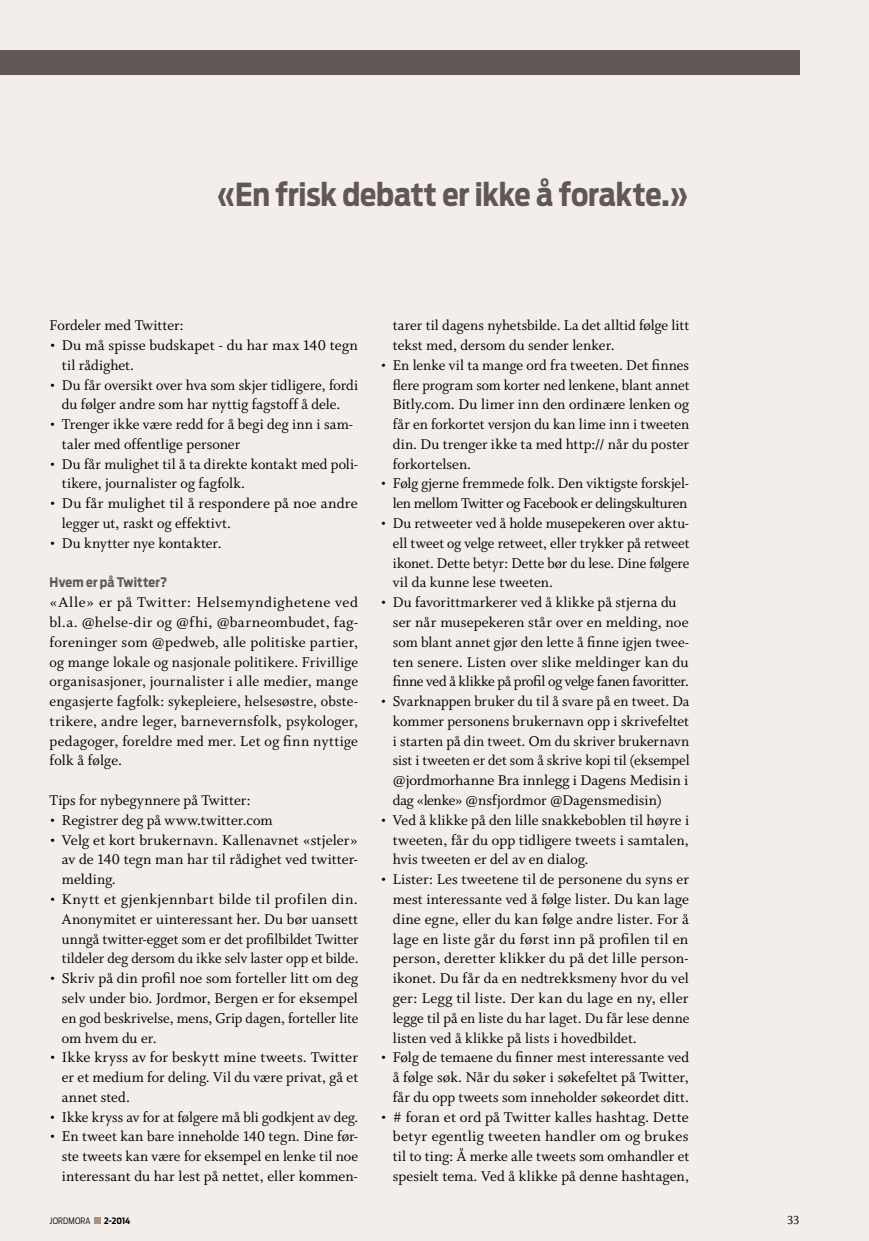
<style>
.page{position:relative;width:869px;height:1241px;background:#fff}
.page>*{position:absolute;margin:0;border:0;box-sizing:border-box;transform-origin:0 0}
.t1{font:700 31.5px "Antenna Cond";letter-spacing:-.005em;color:#615856}
.t2{font:15.75px/19.8px "Whitman Roman LF";color:#000;text-align:justify}
.t3{font:700 13.12px "Antenna Cond";letter-spacing:.015em;color:#615856}
.t4{font:13.12px "Whitman Roman LF";color:#000}
.t5{font:300 8.75px "Antenna Cond";letter-spacing:.015em;color:#000}
.t6{font:700 8.75px "Antenna Cond";color:#000}
</style>
<div class="page">
<div style="left:0;top:0;width:868px;height:1240px;background:#f3eee9"></div>
<div style="left:0;top:50px;width:799px;height:24px;background:#615856"></div>
<div style="left:94px;top:1216px;width:6px;height:7px;background:#a8917d"></div>
<h1 class="t1" style="left:216px;top:176px;width:474px">«En frisk debatt er ikke å forakte.»</h1>
<p class="t2" style="left:50px;top:316px;width:136px">Fordeler med Twitter:</p>
<p class="t2" style="left:62px;top:335px;width:297px;text-indent:-12px">• Du må spisse budskapet - du har max 140 tegn til rådighet.</p>
<p class="t2" style="left:50px;top:375px;width:310px;text-align:center">• Du får oversikt over hva som skjer tidligere, fordi du følger andre som har nyttig fagstoff å dele.</p>
<p class="t2" style="left:62px;top:414px;width:292px;text-indent:-12px">• Trenger ikke være redd for å begi deg inn i sam&shy;taler med offentlige personer</p>
<p class="t2" style="left:62px;top:454px;width:298px;text-indent:-12px">• Du får mulighet til å ta direkte kontakt med poli&shy;tikere, journalister og fagfolk.</p>
<p class="t2" style="left:62px;top:494px;width:297px;text-indent:-12px">• Du får mulighet til å respondere på noe andre legger ut, raskt og effektivt.</p>
<p class="t2" style="left:50px;top:533px;width:173px">• Du knytter nye kontakter.</p>
<p class="t3" style="left:50px;top:574px;width:119px">Hvem er på Twitter?</p>
<p class="t2" style="left:50px;top:592px;width:310px">«Alle» er på Twitter: Helsemyndighetene ved bl.a. @helse-dir og @fhi, @barneombudet, fag&shy;foreninger som @pedweb, alle politiske partier, og mange lokale og nasjonale politikere. Frivillige organisasjoner, journalister i alle medier, mange engasjerte fagfolk: sykepleiere, helsesøstre, obste&shy;trikere, andre leger, barnevernsfolk, psykologer, pedagoger, foreldre med mer. Let og finn nyttige folk å følge.</p>
<p class="t2" style="left:50px;top:790px;width:202px">Tips for nybegynnere på Twitter:</p>
<p class="t2" style="left:50px;top:810px;width:224px">• Registrer deg på www.twitter.com</p>
<p class="t2" style="left:62px;top:830px;width:297px;text-indent:-12px">• Velg et kort brukernavn. Kallenavnet «stjeler» av de 140 tegn man har til rådighet ved twitter&shy;melding.</p>
<p class="t2" style="left:62px;top:889px;width:298px;text-indent:-12px">• Knytt et gjenkjennbart bilde til profilen din.<br>Anonymitet er uinteressant her. Du bør uansett unngå twitter-egget som er det profilbildet Twitter tildeler deg dersom du ikke selv laster opp et bilde.</p>
<p class="t2" style="left:62px;top:968px;width:298px;text-indent:-12px">• Skriv på din profil noe som forteller litt om deg selv under bio. Jordmor, Bergen er for eksempel en god beskrivelse, mens, Grip dagen, forteller lite om hvem du er.</p>
<p class="t2" style="left:62px;top:1047px;width:298px;text-indent:-12px">• Ikke kryss av for beskytt mine tweets. Twitter er et medium for deling. Vil du være privat, gå et annet sted.</p>
<p class="t2" style="left:50px;top:1107px;width:310px">• Ikke kryss av for at følgere må bli godkjent av deg.</p>
<p class="t2" style="left:62px;top:1126px;width:298px;text-indent:-12px">• En tweet kan bare inneholde 140 tegn. Dine før&shy;ste tweets kan være for eksempel en lenke til noe interessant du har lest på nettet, eller kommen-</p>
<p class="t2" style="left:392px;top:316px;width:298px">tarer til dagens nyhetsbilde. La det alltid følge litt tekst med, dersom du sender lenker.</p>
<p class="t2" style="left:392px;top:355px;width:298px;text-indent:-12px">• En lenke vil ta mange ord fra tweeten. Det finnes flere program som korter ned lenkene, blant annet Bitly.com. Du limer inn den ordinære lenken og får en forkortet versjon du kan lime inn i tweeten din. Du trenger ikke ta med http:// når du poster forkortelsen.</p>
<p class="t2" style="left:380px;top:474px;width:310px;text-align:right">• Følg gjerne fremmede folk. Den viktigste forskjel&shy;len mellom Twitter og Facebook er delingskulturen</p>
<p class="t2" style="left:392px;top:513px;width:298px;text-indent:-12px">• Du retweeter ved å holde musepekeren over aktu&shy;ell tweet og velge retweet, eller trykker på retweet ikonet. Dette betyr: Dette bør du lese. Dine følgere vil da kunne lese tweeten.</p>
<p class="t2" style="left:392px;top:592px;width:298px;text-align:left;text-indent:-12px">• Du favorittmarkerer ved å klikke på stjerna du ser når musepekeren står over en melding, noe som blant annet gjør den lette å finne igjen twee&shy;ten senere. Listen over slike meldinger kan du finne ved å klikke på profil og velge fanen favoritter.</p>
<p class="t2" style="left:392px;top:691px;width:298px;text-indent:-12px">• Svarknappen bruker du til å svare på en tweet. Da kommer personens brukernavn opp i skrivefeltet i starten på din tweet. Om du skriver brukernavn sist i tweeten er det som å skrive kopi til (eksempel @jordmorhanne Bra innlegg i Dagens Medisin i dag «lenke» @nsfjordmor @Dagensmedisin)</p>
<p class="t2" style="left:392px;top:810px;width:298px;text-indent:-12px">• Ved å klikke på den lille snakkeboblen til høyre i tweeten, får du opp tidligere tweets i samtalen, hvis tweeten er del av en dialog.</p>
<p class="t2" style="left:392px;top:869px;width:298px;text-indent:-12px">• Lister: Les tweetene til de personene du syns er mest interessante ved å følge lister. Du kan lage dine egne, eller du kan følge andre lister. For å lage en liste går du først inn på profilen til en person, deretter klikker du på det lille person&shy;ikonet. Du får da en nedtrekksmeny hvor du vel ger: Legg til liste. Der kan du lage en ny, eller legge til på en liste du har laget. Du får lese denne listen ved å klikke på lists i hovedbildet.</p>
<p class="t2" style="left:392px;top:1047px;width:298px;text-indent:-12px">• Følg de temaene du finner mest interessante ved å følge søk. Når du søker i søkefeltet på Twitter, får du opp tweets som inneholder søkeordet ditt.</p>
<p class="t2" style="left:392px;top:1107px;width:298px;text-indent:-12px">• # foran et ord på Twitter kalles hashtag. Dette betyr egentlig tweeten handler om og brukes til to ting: Å merke alle tweets som omhandler et spesielt tema. Ved å klikke på denne hashtagen,</p>
<p class="t5" style="left:50px;top:1214px;width:43px">JORDMORA</p>
<p class="t6" style="left:104px;top:1214px;width:28px">2-2014</p>
<p class="t4" style="left:786px;top:1212px;width:14px">33</p>
</div>
